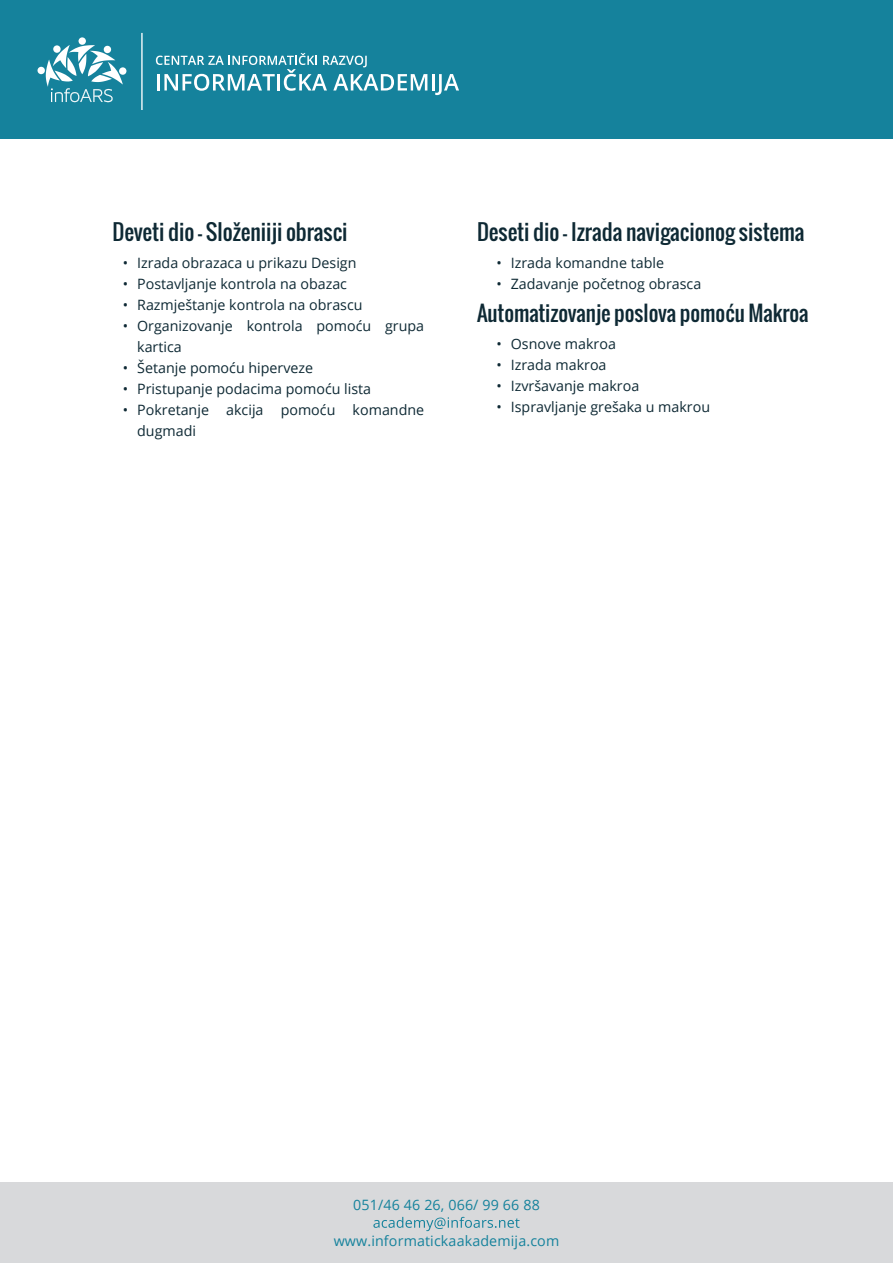
<style>
.page{position:relative;width:893px;height:1263px;background:#fff}
.page>*{position:absolute;margin:0;border:0;box-sizing:border-box;transform-origin:0 0}
.t1{font:21.6px "Oswald";color:#0e2934}
.t2{font:21px "Oswald";color:#0e2934}
.t3{font:14.25px/21px "Open Sans";color:#0e2934}
.t4{font:14.25px "Open Sans";letter-spacing:.01em;color:#15829c}
</style>
<div class="page">
<div style="left:0;top:1182px;width:893px;height:81px;background:#d8d9db"></div>
<svg style="left:373px;top:1217px;width:147px;height:14px"></svg>
<div style="left:0;top:0;width:893px;height:138px;background:#15829c"></div>
<div style="left:119px;top:67px;width:7px;height:8px;background:#fff;border-radius:50%"></div>
<div style="left:79px;top:37px;width:7px;height:8px;background:#fff;border-radius:50%"></div>
<div style="left:37px;top:67px;width:8px;height:7px;background:#fff;border-radius:50%"></div>
<svg style="left:46px;top:45px;width:77px;height:57px"></svg>
<hr style="left:141px;top:33px;width:2px;height:77px;background:#fff">
<svg style="left:156px;top:53px;width:271px;height:38px"></svg>
<hr style="left:432px;top:74px;width:3px;height:17px;background:#fff">
<svg style="left:435px;top:74px;width:24px;height:21px"></svg>
<h1 class="t1" style="left:112px;top:215px;width:237px">Deveti dio - Složeniiji obrasci</h1>
<h1 class="t1" style="left:477px;top:215px;width:329px">Deseti dio - Izrada navigacionog sistema</h1>
<p class="t3" style="left:123px;top:252px;width:235px">• Izrada obrazaca u prikazu Design</p>
<p class="t3" style="left:123px;top:273px;width:226px">• Postavljanje kontrola na obazac</p>
<p class="t3" style="left:123px;top:294px;width:241px">• Razmještanje kontrola na obrascu</p>
<p class="t3" style="left:137px;top:315px;width:288px;text-indent:-14px">• Organizovanje kontrola pomoću grupa kartica</p>
<p class="t3" style="left:123px;top:357px;width:192px">• Šetanje pomoću hiperveze</p>
<p class="t3" style="left:123px;top:378px;width:250px">• Pristupanje podacima pomoću lista</p>
<p class="t3" style="left:137px;top:399px;width:288px;text-indent:-14px">• Pokretanje akcija pomoću komandne dugmadi</p>
<p class="t3" style="left:496px;top:252px;width:169px">• Izrada komandne table</p>
<p class="t3" style="left:496px;top:273px;width:206px">• Zadavanje početnog obrasca</p>
<h2 class="t2" style="left:477px;top:297px;width:333px">Automatizovanje poslova pomoću Makroa</h2>
<p class="t3" style="left:496px;top:332px;width:121px">• Osnove makroa</p>
<p class="t3" style="left:496px;top:353px;width:112px">• Izrada makroa</p>
<p class="t3" style="left:496px;top:374px;width:144px">• Izvršavanje makroa</p>
<p class="t3" style="left:496px;top:395px;width:215px">• Ispravljanje grešaka u makrou</p>
<p class="t4" style="left:353px;top:1195px;width:188px">051/46 46 26, 066/ 99 66 88</p>
<p class="t4" style="left:334px;top:1231px;width:227px">www.informatickaakademija.com</p>
</div>
